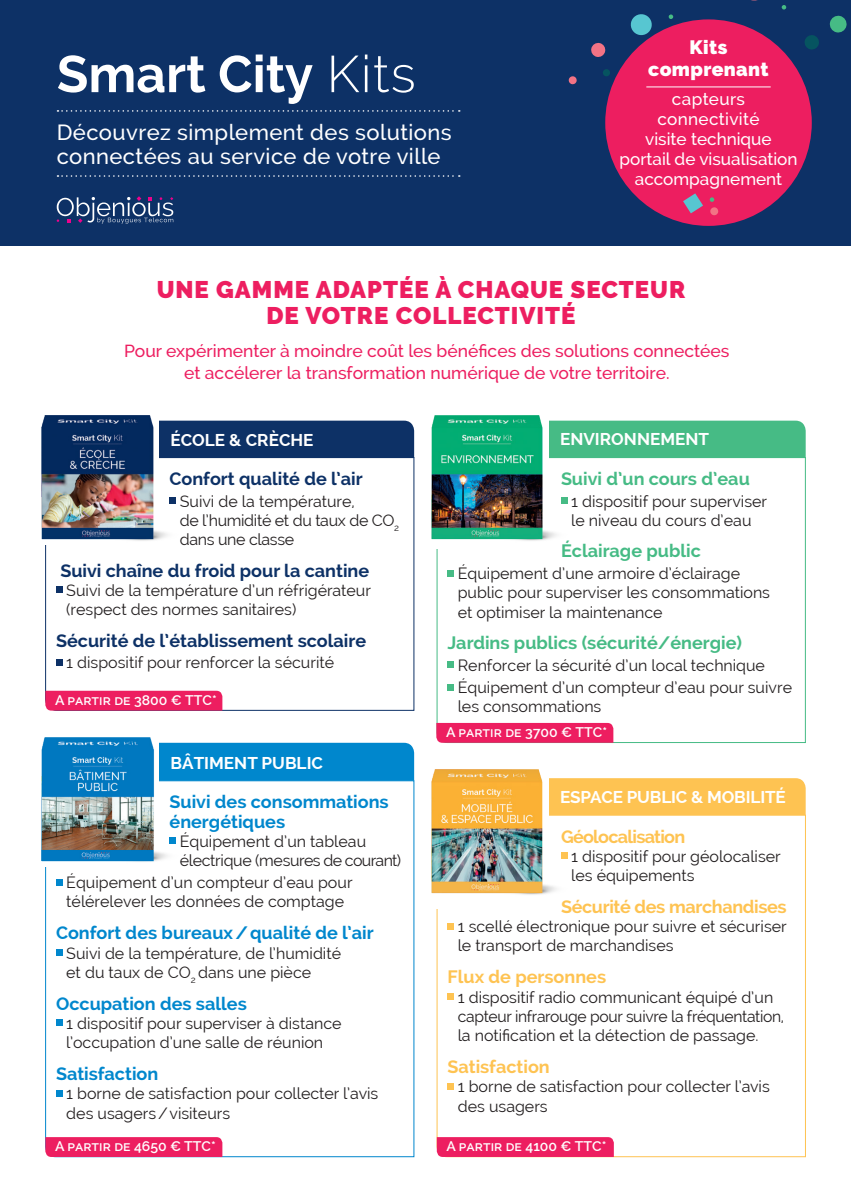
<style>
.page{position:relative;width:851px;height:1191px;background:#fff}
.page>*{position:absolute;margin:0;border:0;box-sizing:border-box;transform-origin:0 0}
.t1{font:700 51.6px "Raleway";color:#fff}
.t2{font:900 24px/26px "Raleway";letter-spacing:.04em;color:#ed1e60;text-align:center}
.t3{font:500 22px/24px "Raleway";letter-spacing:.02em;color:#fff}
.t4{font:900 19.2px/21.8px "Raleway";letter-spacing:.02em;color:#fff;text-align:center}
.t5{font:700 18px/19.4px "Raleway";color:#0087cd}
.t6{font:700 18px "Raleway";color:#0d3166}
.t7{font:700 18px "Raleway";color:#46bb85}
.t8{font:700 18px "Raleway";color:#fec352}
.t9{font:700 18px "Raleway";letter-spacing:-.02em;color:#fec352}
.t10{font:700 18px "Raleway";letter-spacing:-.04em;color:#fec352}
.t11{font:500 17.6px/22px "Raleway";color:#ed1e60;text-align:center}
.t12{font:500 17.2px/20px "Raleway";color:#fff;text-align:center}
.t13{font:700 17.2px "Raleway";color:#fff}
.t14{font:16px/19.2px "Raleway";color:#231f20}
.t15{font:16px/19.2px "Raleway";letter-spacing:-.02em;color:#231f20}
.t16{font:600 14px "Raleway";color:#fff}
.s1{font-weight:300}
</style>
<div class="page">
<div style="left:0;top:0;width:850px;height:245px;background:#0d3166"></div>
<svg style="left:57px;top:196px;width:116px;height:28px"></svg>
<svg style="left:57px;top:110px;width:402px;height:2px"></svg>
<svg style="left:57px;top:175px;width:402px;height:2px"></svg>
<div style="left:605px;top:19px;width:206px;height:207px;background:#ed1e60;border-radius:50%"></div>
<hr style="left:646px;top:87px;width:124px;height:1px;background:#fff">
<svg style="left:804px;top:35px;width:15px;height:15px"></svg>
<div style="left:602px;top:69px;width:8px;height:8px;background:#065460;border-radius:3px"></div>
<svg style="left:829px;top:15px;width:18px;height:18px"></svg>
<svg style="left:630px;top:14px;width:22px;height:22px"></svg>
<svg style="left:591px;top:42px;width:14px;height:15px"></svg>
<svg style="left:781px;top:5px;width:5px;height:5px"></svg>
<svg style="left:568px;top:76px;width:9px;height:9px"></svg>
<svg style="left:709px;top:207px;width:9px;height:9px"></svg>
<svg style="left:683px;top:193px;width:20px;height:20px"></svg>
<svg style="left:668px;top:14px;width:5px;height:5px"></svg>
<svg style="left:709px;top:197px;width:5px;height:5px"></svg>
<div style="left:549px;top:778px;width:256px;height:36px;background:#fec352"></div>
<svg style="left:436px;top:458px;width:369px;height:285px"></svg>
<div style="left:549px;top:420px;width:256px;height:38px;background:#46bb85"></div>
<div style="left:412px;top:412px;width:136px;height:136px;background:#fff"></div>
<img style="left:522px;top:528px;width:47px;height:14px">
<img style="left:431px;top:416px;width:117px;height:124px">
<svg style="left:436px;top:814px;width:369px;height:343px"></svg>
<div style="left:421px;top:766px;width:127px;height:142px;background:#fff"></div>
<svg style="left:45px;top:780px;width:369px;height:377px"></svg>
<div style="left:159px;top:743px;width:255px;height:37px;background:#0087cd"></div>
<div style="left:45px;top:1137px;width:177px;height:20px;background:#ed1e60"></div>
<div style="left:437px;top:1137px;width:176px;height:20px;background:#ed1e60"></div>
<svg style="left:45px;top:458px;width:369px;height:253px"></svg>
<div style="left:159px;top:420px;width:255px;height:38px;background:#0d3166"></div>
<div style="left:23px;top:408px;width:136px;height:137px;background:#fff"></div>
<img style="left:133px;top:528px;width:47px;height:14px">
<img style="left:41px;top:416px;width:118px;height:124px">
<div style="left:45px;top:691px;width:177px;height:19px;background:#ed1e60"></div>
<div style="left:436px;top:723px;width:177px;height:20px;background:#ed1e60"></div>
<img style="left:487px;top:882px;width:82px;height:14px">
<img style="left:431px;top:770px;width:117px;height:123px">
<div style="left:23px;top:730px;width:136px;height:136px;background:#fff"></div>
<img style="left:98px;top:850px;width:82px;height:13px">
<img style="left:41px;top:737px;width:118px;height:124px">
<h1 class="t1" style="left:57px;top:44px;width:360px">Smart City <span class="s1">Kits</span></h1>
<h3 class="t3" style="left:57px;top:120px;width:396px">Découvrez simplement des solutions connectées au service de votre ville</h3>
<p class="t4" style="left:648px;top:37px;width:122px">Kits comprenant</p>
<p class="t12" style="left:619px;top:89px;width:179px">capteurs connectivité<br>visite technique portail de visualisation accompagnement</p>
<h2 class="t2" style="left:157px;top:276px;width:530px">UNE GAMME ADAPTÉE À CHAQUE SECTEUR<br>DE VOTRE COLLECTIVITÉ</h2>
<p class="t11" style="left:124px;top:340px;width:606px">Pour expérimenter à moindre coût les bénéfices des solutions connectées et accélerer la transformation numérique de votre territoire.</p>
<p class="t13" style="left:170px;top:430px;width:144px">ÉCOLE &amp; CRÈCHE</p>
<p class="t6" style="left:169px;top:468px;width:195px">Confort qualité de l’air</p>
<p class="t15" style="left:180px;top:491px;width:221px">Suivi de la température,<br>de l’humidité et du taux de CO<sub>2 </sub>dans une classe</p>
<p class="t6" style="left:60px;top:560px;width:310px">Suivi chaîne du froid pour la cantine</p>
<p class="t14" style="left:66px;top:580px;width:306px">Suivi de la température d’un réfrigérateur (respect des normes sanitaires)</p>
<p class="t6" style="left:56px;top:630px;width:312px">Sécurité de l’établissement scolaire</p>
<p class="t14" style="left:66px;top:653px;width:269px">1 dispositif pour renforcer la sécurité</p>
<p class="t16" style="left:55px;top:692px;width:163px">A partir de 3800 € TTC*</p>
<p class="t13" style="left:170px;top:753px;width:154px">BÂTIMENT PUBLIC</p>
<p class="t5" style="left:169px;top:792px;width:221px">Suivi des consommations énergétiques</p>
<p class="t15" style="left:180px;top:831px;width:223px">Équipement d’un tableau électrique (mesures de courant)</p>
<p class="t14" style="left:66px;top:872px;width:288px">Équipement d’un compteur d’eau pour télérelever les données de comptage</p>
<p class="t5" style="left:56px;top:923px;width:319px">Confort des bureaux/qualité de l’air</p>
<p class="t14" style="left:66px;top:943px;width:276px">Suivi de la température, de l’humidité et du taux de CO<sub>2</sub> dans une pièce</p>
<p class="t5" style="left:56px;top:993px;width:192px">Occupation des salles</p>
<p class="t14" style="left:66px;top:1013px;width:277px">1 dispositif pour superviser à distance l’occupation d’une salle de réunion</p>
<p class="t5" style="left:56px;top:1064px;width:104px">Satisfaction</p>
<p class="t14" style="left:66px;top:1084px;width:313px">1 borne de satisfaction pour collecter l’avis des usagers/visiteurs</p>
<p class="t13" style="left:560px;top:429px;width:151px">ENVIRONNEMENT</p>
<p class="t7" style="left:561px;top:468px;width:190px">Suivi d’un cours d’eau</p>
<p class="t14" style="left:571px;top:491px;width:197px">1 dispositif pour superviser le niveau du cours d’eau</p>
<p class="t7" style="left:561px;top:541px;width:141px">Éclairage public</p>
<p class="t14" style="left:457px;top:564px;width:314px">Équipement d’une armoire d’éclairage public pour superviser les consommations et optimiser la maintenance</p>
<p class="t7" style="left:447px;top:632px;width:296px">Jardins publics (sécurité/énergie)</p>
<p class="t14" style="left:457px;top:654px;width:336px;line-height:22px">Renforcer la sécurité d’un local technique<br>Équipement d’un compteur d’eau pour suivre</p>
<p class="t14" style="left:457px;top:697px;width:145px">les consommations</p>
<p class="t16" style="left:446px;top:724px;width:162px">A partir de 3700 € TTC*</p>
<p class="t13" style="left:560px;top:787px;width:227px">ESPACE PUBLIC &amp; MOBILITÉ</p>
<p class="t10" style="left:561px;top:826px;width:126px">Géolocalisation</p>
<p class="t14" style="left:571px;top:846px;width:211px">1 dispositif pour géolocaliser les équipements</p>
<p class="t9" style="left:561px;top:896px;width:227px">Sécurité des marchandises</p>
<p class="t14" style="left:457px;top:917px;width:330px">1 scellé électronique pour suivre et sécuriser le transport de marchandises</p>
<p class="t8" style="left:447px;top:967px;width:160px">Flux de personnes</p>
<p class="t14" style="left:457px;top:987px;width:328px">1 dispositif radio communicant équipé d’un capteur infrarouge pour suivre la fréquentation, la notification et la détection de passage.</p>
<p class="t8" style="left:447px;top:1056px;width:104px">Satisfaction</p>
<p class="t14" style="left:457px;top:1077px;width:313px">1 borne de satisfaction pour collecter l’avis des usagers</p>
<p class="t16" style="left:55px;top:1138px;width:162px">A partir de 4650 € TTC*</p>
<p class="t16" style="left:446px;top:1138px;width:161px">A partir de 4100 € TTC*</p>
</div>
